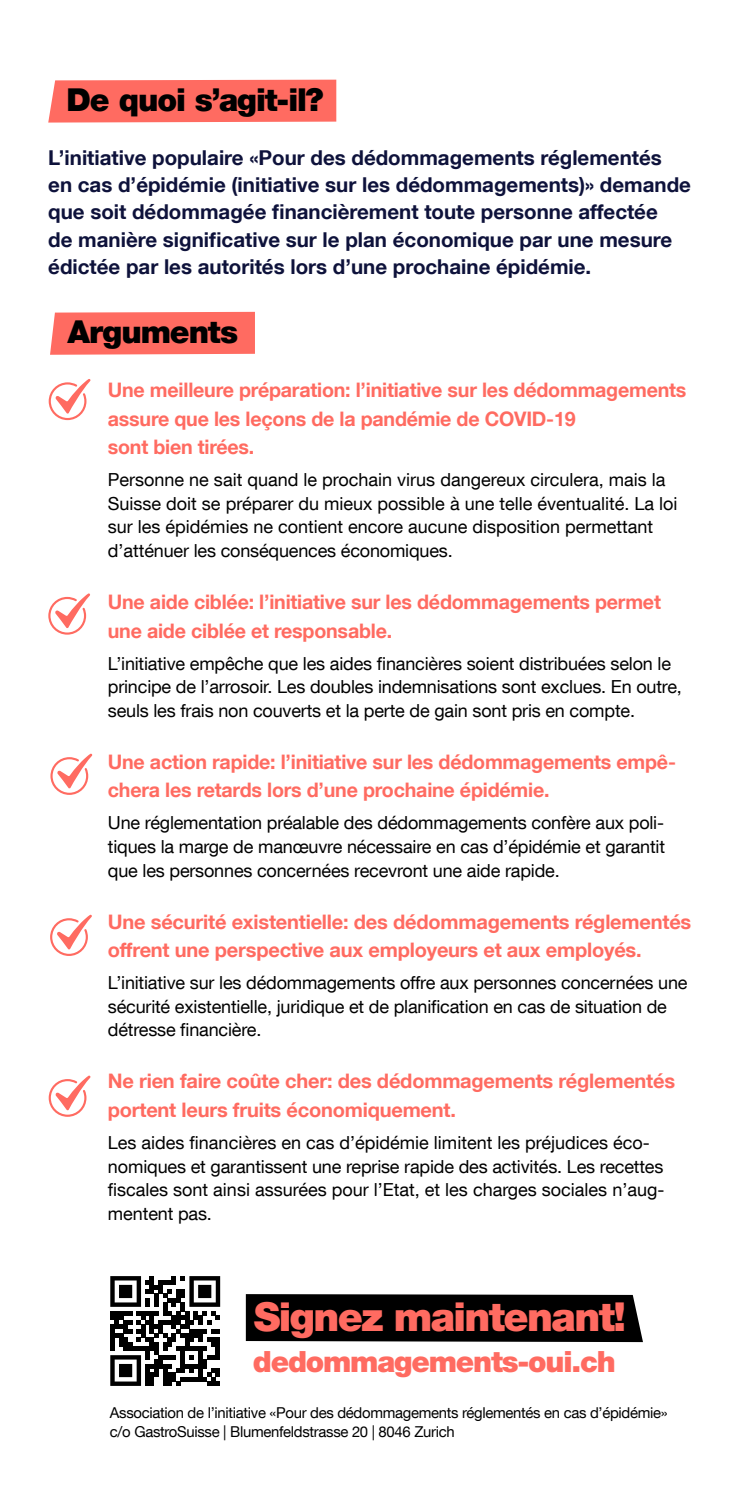
<style>
.page{position:relative;width:745px;height:1489px;background:#fff}
.page>*{position:absolute;margin:0;border:0;box-sizing:border-box;transform-origin:0 0}
.t1{font:900 40px "Helvetica Neue LT Std";letter-spacing:-.04em;color:#ff6b61}
.t2{font:900 31.5px "Helvetica Neue LT Com";letter-spacing:-.035em;color:#000}
.t3{font:900 29.25px "Helvetica Neue LT Std";letter-spacing:-.04em;color:#ff6b61}
.t4{font:700 20.5px/27.2px "Helvetica Neue LT Com";color:#0e123b}
.t5{font:700 20px/28.5px "Helvetica Neue LT Com";letter-spacing:-.01em;color:#ff6b61}
.t6{font:18px/23.5px "Helvetica Neue LT Com";letter-spacing:-.01em;color:#000}
.t7{font:15px/18.5px "Helvetica Neue LT Com";letter-spacing:-.02em;color:#000}
</style>
<div class="page">
<div style="left:48px;top:80px;width:288px;height:43px;background:#ff6b61"></div>
<svg style="left:110px;top:1276px;width:110px;height:109px"></svg>
<svg style="left:49px;top:379px;width:42px;height:41px"></svg>
<svg style="left:48px;top:593px;width:42px;height:41px"></svg>
<svg style="left:50px;top:753px;width:43px;height:41px"></svg>
<svg style="left:50px;top:914px;width:42px;height:41px"></svg>
<svg style="left:49px;top:1075px;width:42px;height:41px"></svg>
<div style="left:246px;top:1294px;width:396px;height:47px;background:#000"></div>
<div style="left:50px;top:312px;width:205px;height:43px;background:#ff6b61"></div>
<h2 class="t2" style="left:66px;top:81px;width:258px">De quoi s’agit-il?</h2>
<p class="t4" style="left:48px;top:143px;width:644px">L’initiative populaire «Pour des dédommagements réglementés<br>en cas d’épidémie (initiative sur les dédommagements)» demande que soit dédommagée financièrement toute personne affectée<br>de manière significative sur le plan économique par une mesure édictée par les autorités lors d’une prochaine épidémie.</p>
<h2 class="t2" style="left:67px;top:313px;width:172px">Arguments</h2>
<p class="t5" style="left:108px;top:375px;width:579px">Une meilleure préparation: l’initiative sur les dédommagements assure que les leçons de la pandémie de COVID-19<br>sont bien tirées.</p>
<p class="t6" style="left:108px;top:468px;width:571px">Personne ne sait quand le prochain virus dangereux circulera, mais la Suisse doit se préparer du mieux possible à une telle éventualité. La loi sur les épidémies ne contient encore aucune disposition permettant d’atténuer les conséquences économiques.</p>
<p class="t5" style="left:108px;top:587px;width:554px">Une aide ciblée: l’initiative sur les dédommagements permet une aide ciblée et responsable.</p>
<p class="t6" style="left:108px;top:651px;width:575px">L’initiative empêche que les aides financières soient distribuées selon le principe de l’arrosoir. Les doubles indemnisations sont exclues. En outre, seuls les frais non couverts et la perte de gain sont pris en compte.</p>
<p class="t5" style="left:108px;top:746px;width:569px">Une action rapide: l’initiative sur les dédommagements empê&shy;chera les retards lors d’une prochaine épidémie.</p>
<p class="t6" style="left:108px;top:810px;width:558px;text-align:justify">Une réglementation préalable des dédommagements confère aux poli&shy;tiques la marge de manœuvre nécessaire en cas d’épidémie et garantit que les personnes concernées recevront une aide rapide.</p>
<p class="t5" style="left:108px;top:906px;width:584px">Une sécurité existentielle: des dédommagements réglementés offrent une perspective aux employeurs et aux employés.</p>
<p class="t6" style="left:108px;top:970px;width:581px">L’initiative sur les dédommagements offre aux personnes concernées une sécurité existentielle, juridique et de planification en cas de situation de détresse financière.</p>
<p class="t5" style="left:108px;top:1066px;width:568px">Ne rien faire coûte cher: des dédommagements réglementés portent leurs fruits économiquement.</p>
<p class="t6" style="left:108px;top:1130px;width:557px">Les aides financières en cas d’épidémie limitent les préjudices éco&shy;nomiques et garantissent une reprise rapide des activités. Les recettes fiscales sont ainsi assurées pour l’Etat, et les charges sociales n’aug&shy;mentent pas.</p>
<h1 class="t1" style="left:253px;top:1292px;width:373px">Signez maintenant!</h1>
<h3 class="t3" style="left:253px;top:1343px;width:364px">dedommagements-oui.ch</h3>
<p class="t7" style="left:110px;top:1402px;width:559px">Association de l’initiative «Pour des dédommagements réglementés en cas d’épidémie» c/o GastroSuisse | Blumenfeldstrasse 20 | 8046 Zurich</p>
</div>
